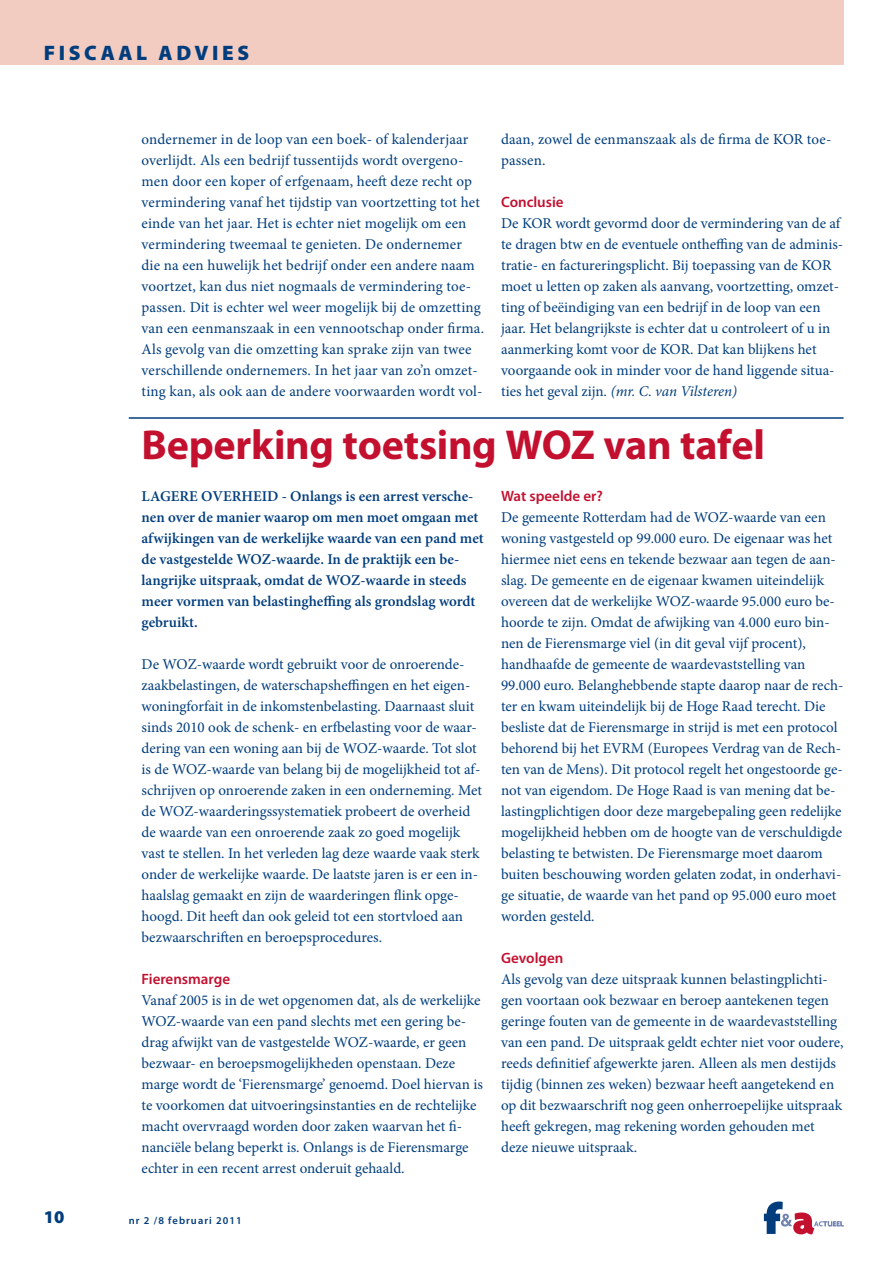
<style>
.page{position:relative;width:894px;height:1264px;background:#fff}
.page>*{position:absolute;margin:0;border:0;box-sizing:border-box;transform-origin:0 0}
.t1{font:700 42px "Myriad Pro";letter-spacing:-.01em;color:#c3102f}
.t2{font:900 21px "Myriad Pro";letter-spacing:.17em;color:#013d7d}
.t3{font:900 18px "Myriad Pro";color:#013d7d}
.t4{font:15px/21px "Minion Pro";color:#013d7d}
.t5{font:600 15px/21px "Minion Pro";color:#013d7d}
.t6{font:600 10.5px "Myriad Pro";letter-spacing:.1em;color:#013d7d}
.s1{font-family:"Myriad Pro";font-weight:600;color:#c3102f}
.s2{font-style:italic}
</style>
<div class="page">
<svg style="left:763px;top:1201px;width:80px;height:33px"></svg>
<div style="left:0;top:0;width:843px;height:65px;background:#f3ccc1"></div>
<hr style="left:129px;top:417px;width:714px;height:2px;background:#013d7d">
<p class="t2" style="left:44px;top:39px;width:207px">FISCAAL ADVIES</p>
<p class="t4" style="left:141px;top:129px;width:344px">ondernemer in de loop van een boek- of kalenderjaar overlijdt. Als een bedrijf tussentijds wordt overgeno&shy;men door een koper of erfgenaam, heeft deze recht op vermindering vanaf het tijdstip van voortzetting tot het einde van het jaar. Het is echter niet mogelijk om een vermindering tweemaal te genieten. De ondernemer die na een huwelijk het bedrijf onder een andere naam voortzet, kan dus niet nogmaals de vermindering toe&shy;passen. Dit is echter wel weer mogelijk bij de omzetting van een eenmanszaak in een vennootschap onder firma.<br>Als gevolg van die omzetting kan sprake zijn van twee verschillende ondernemers. In het jaar van zo’n omzet&shy;ting kan, als ook aan de andere voorwaarden wordt vol-</p>
<p class="t1" style="left:141px;top:418px;width:625px">Beperking toetsing WOZ van tafel</p>
<p class="t5" style="left:141px;top:486px;width:344px">LAGERE OVERHEID - Onlangs is een arrest versche&shy;nen over de manier waarop om men moet omgaan met afwijkingen van de werkelijke waarde van een pand met de vastgestelde WOZ-waarde. In de praktijk een be&shy;langrijke uitspraak, omdat de WOZ-waarde in steeds meer vormen van belastingheffing als grondslag wordt gebruikt.</p>
<p class="t4" style="left:141px;top:654px;width:342px">De WOZ-waarde wordt gebruikt voor de onroerende&shy;zaakbelastingen, de waterschapsheffingen en het eigen&shy;woningforfait in de inkomstenbelasting. Daarnaast sluit sinds 2010 ook de schenk- en erfbelasting voor de waar&shy;dering van een woning aan bij de WOZ-waarde. Tot slot is de WOZ-waarde van belang bij de mogelijkheid tot af&shy;schrijven op onroerende zaken in een onderneming. Met de WOZ-waarderingssystematiek probeert de overheid de waarde van een onroerende zaak zo goed mogelijk vast te stellen. In het verleden lag deze waarde vaak sterk onder de werkelijke waarde. De laatste jaren is er een in&shy;haalslag gemaakt en zijn de waarderingen flink opge&shy;hoogd. Dit heeft dan ook geleid tot een stortvloed aan bezwaarschriften en beroepsprocedures.</p>
<p class="t4" style="left:141px;top:969px;width:343px"><span class="s1">Fierensmarge<br></span>Vanaf 2005 is in de wet opgenomen dat, als de werkelijke WOZ-waarde van een pand slechts met een gering be&shy;drag afwijkt van de vastgestelde WOZ-waarde, er geen bezwaar- en beroepsmogelijkheden openstaan. Deze marge wordt de ‘Fierensmarge’ genoemd. Doel hiervan is te voorkomen dat uitvoeringsinstanties en de rechtelijke macht overvraagd worden door zaken waarvan het fi&shy;nanciële belang beperkt is. Onlangs is de Fierensmarge echter in een recent arrest onderuit gehaald.</p>
<p class="t4" style="left:501px;top:129px;width:332px">daan, zowel de eenmanszaak als de firma de KOR toe&shy;passen.</p>
<p class="t4" style="left:501px;top:192px;width:343px"><span class="s1">Conclusie<br></span>De KOR wordt gevormd door de vermindering van de af te dragen btw en de eventuele ontheffing van de adminis&shy;tratie- en factureringsplicht. Bij toepassing van de KOR moet u letten op zaken als aanvang, voortzetting, omzet&shy;ting of beëindiging van een bedrijf in de loop van een jaar. Het belangrijkste is echter dat u controleert of u in aanmerking komt voor de KOR. Dat kan blijkens het voorgaande ook in minder voor de hand liggende situa&shy;ties het geval zijn<span class="s2">. (mr. C. van Vilsteren)</span></p>
<p class="t4" style="left:501px;top:486px;width:344px"><span class="s1">Wat speelde er?<br></span>De gemeente Rotterdam had de WOZ-waarde van een woning vastgesteld op 99.000 euro. De eigenaar was het hiermee niet eens en tekende bezwaar aan tegen de aan&shy;slag. De gemeente en de eigenaar kwamen uiteindelijk overeen dat de werkelijke WOZ-waarde 95.000 euro be&shy;hoorde te zijn. Omdat de afwijking van 4.000 euro bin&shy;nen de Fierensmarge viel (in dit geval vijf procent), handhaafde de gemeente de waardevaststelling van 99.000 euro. Belanghebbende stapte daarop naar de rech&shy;ter en kwam uiteindelijk bij de Hoge Raad terecht. Die besliste dat de Fierensmarge in strijd is met een protocol behorend bij het EVRM (Europees Verdrag van de Rech&shy;ten van de Mens). Dit protocol regelt het ongestoorde ge&shy;not van eigendom. De Hoge Raad is van mening dat be&shy;lastingplichtigen door deze margebepaling geen redelijke mogelijkheid hebben om de hoogte van de verschuldigde belasting te betwisten. De Fierensmarge moet daarom buiten beschouwing worden gelaten zodat, in onderhavi&shy;ge situatie, de waarde van het pand op 95.000 euro moet worden gesteld.</p>
<p class="t4" style="left:501px;top:948px;width:344px"><span class="s1">Gevolgen<br></span>Als gevolg van deze uitspraak kunnen belastingplichti&shy;gen voortaan ook bezwaar en beroep aantekenen tegen geringe fouten van de gemeente in de waardevaststelling van een pand. De uitspraak geldt echter niet voor oudere, reeds definitief afgewerkte jaren. Alleen als men destijds tijdig (binnen zes weken) bezwaar heeft aangetekend en op dit bezwaarschrift nog geen onherroepelijke uitspraak heeft gekregen, mag rekening worden gehouden met deze nieuwe uitspraak.</p>
<p class="t3" style="left:44px;top:1204px;width:22px">10</p>
<p class="t6" style="left:129px;top:1214px;width:115px">nr 2 /8 februari 2011</p>
</div>
